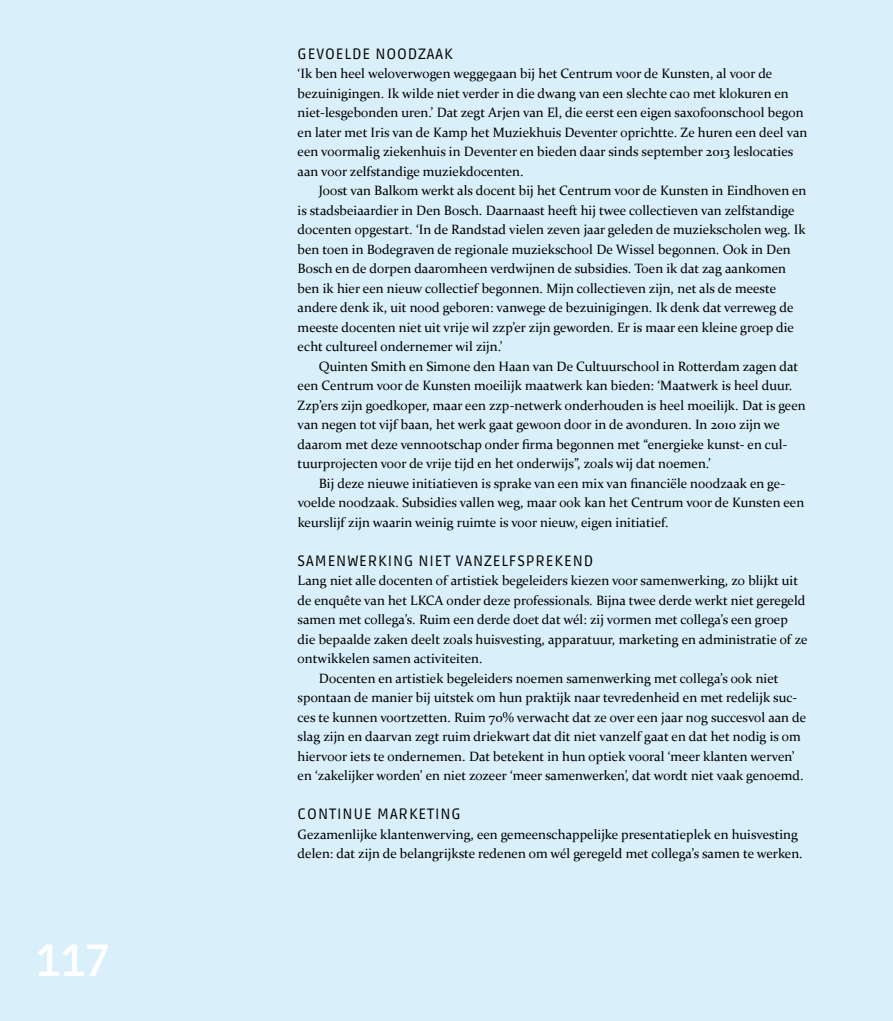
<style>
.page{position:relative;width:893px;height:1021px;background:#fff}
.page>*{position:absolute;margin:0;border:0;box-sizing:border-box;transform-origin:0 0}
.t1{font:700 45px "Ruda";color:#fff}
.t2{font:15px "Ruda";letter-spacing:.06em;color:#000}
.t3{font:13.5px/19.5px "Constantia";color:#000}
</style>
<div class="page">
<div style="left:0;top:0;width:893px;height:1020px;background:#d9effa"></div>
<h1 class="t1" style="left:36px;top:934px;width:74px">117</h1>
<p class="t2" style="left:298px;top:45px;width:157px">GEVO ELDE NOO DZAAK</p>
<p class="t3" style="left:298px;top:63px;width:511px">‘Ik ben heel weloverwogen weggegaan bij het Centrum voor de Kunsten, al voor de bezuinigingen. Ik wilde niet verder in die dwang van een slechte cao met klokuren en niet-lesgebonden uren.’ Dat zegt Arjen van El, die eerst een eigen saxofoonschool begon en later met Iris van de Kamp het Muziekhuis Deventer oprichtte. Ze huren een deel van een voormalig ziekenhuis in Deventer en bieden daar sinds september 2013 leslocaties aan voor zelfstandige muziekdocenten.</p>
<p class="t3" style="left:298px;top:180px;width:510px;text-indent:21px">Joost van Balkom werkt als docent bij het Centrum voor de Kunsten in Eindhoven en is stadsbeiaardier in Den Bosch. Daarnaast heeft hij twee collectieven van zelfstandige docenten opgestart. ‘In de Randstad vielen zeven jaar geleden de muziekscholen weg. Ik ben toen in Bodegraven de regionale muziekschool De Wissel begonnen. Ook in Den Bosch en de dorpen daaromheen verdwijnen de subsidies. Toen ik dat zag aankomen ben ik hier een nieuw collectief begonnen. Mijn collectieven zijn, net als de meeste andere denk ik, uit nood geboren: vanwege de bezuinigingen. Ik denk dat verreweg de meeste docenten niet uit vrije wil zzp’er zijn geworden. Er is maar een kleine groep die echt cultureel ondernemer wil zijn.’</p>
<p class="t3" style="left:319px;top:355px;width:481px">Quinten Smith en Simone den Haan van De Cultuurschool in Rotterdam zagen dat</p>
<p class="t3" style="left:298px;top:375px;width:496px">een Centrum voor de Kunsten moeilijk maatwerk kan bieden: ‘Maatwerk is heel duur.</p>
<p class="t3" style="left:298px;top:394px;width:510px">Zzp’ers zijn goedkoper, maar een zzp-netwerk onderhouden is heel moeilijk. Dat is geen</p>
<p class="t3" style="left:298px;top:414px;width:484px">van negen tot vijf baan, het werk gaat gewoon door in de avonduren. In 2010 zijn we</p>
<p class="t3" style="left:298px;top:433px;width:491px">daarom met deze vennootschap onder firma begonnen met “energieke kunst- en cul-</p>
<p class="t3" style="left:298px;top:453px;width:415px">tuurprojecten voor de vrije tijd en het onderwijs”, zoals wij dat noemen.’</p>
<p class="t3" style="left:319px;top:472px;width:468px">Bij deze nieuwe initiatieven is sprake van een mix van financiële noodzaak en ge-</p>
<p class="t3" style="left:298px;top:492px;width:508px">voelde noodzaak. Subsidies vallen weg, maar ook kan het Centrum voor de Kunsten een</p>
<p class="t3" style="left:298px;top:511px;width:372px">keurslijf zijn waarin weinig ruimte is voor nieuw, eigen initiatief.</p>
<p class="t2" style="left:298px;top:552px;width:297px">SAMENWERKING NIET VANZELFSPREKEND</p>
<p class="t3" style="left:298px;top:570px;width:502px">Lang niet alle docenten of artistiek begeleiders kiezen voor samenwerking, zo blijkt uit</p>
<p class="t3" style="left:298px;top:590px;width:509px">de enquête van het LKCA onder deze professionals. Bijna twee derde werkt niet geregeld</p>
<p class="t3" style="left:298px;top:609px;width:492px">samen met collega’s. Ruim een derde doet dat wél: zij vormen met collega’s een groep</p>
<p class="t3" style="left:298px;top:629px;width:511px">die bepaalde zaken deelt zoals huisvesting, apparatuur, marketing en administratie of ze</p>
<p class="t3" style="left:298px;top:648px;width:186px">ontwikkelen samen activiteiten.</p>
<p class="t3" style="left:319px;top:668px;width:461px">Docenten en artistiek begeleiders noemen samenwerking met collega’s ook niet</p>
<p class="t3" style="left:298px;top:687px;width:501px">spontaan de manier bij uitstek om hun praktijk naar tevredenheid en met redelijk suc-</p>
<p class="t3" style="left:298px;top:707px;width:510px">ces te kunnen voortzetten. Ruim 70% verwacht dat ze over een jaar nog succesvol aan de</p>
<p class="t3" style="left:298px;top:726px;width:505px">slag zijn en daarvan zegt ruim driekwart dat dit niet vanzelf gaat en dat het nodig is om</p>
<p class="t3" style="left:298px;top:745px;width:498px">hiervoor iets te ondernemen. Dat betekent in hun optiek vooral ‘meer klanten werven’</p>
<p class="t3" style="left:298px;top:765px;width:507px">en ‘zakelijker worden’ en niet zozeer ‘meer samenwerken’, dat wordt niet vaak genoemd.</p>
<p class="t2" style="left:298px;top:806px;width:162px">CONTINU E MARKETING</p>
<p class="t3" style="left:298px;top:824px;width:507px">Gezamenlijke klantenwerving, een gemeenschappelijke presentatieplek en huisvesting delen: dat zijn de belangrijkste redenen om wél geregeld met collega’s samen te werken.</p>
</div>
